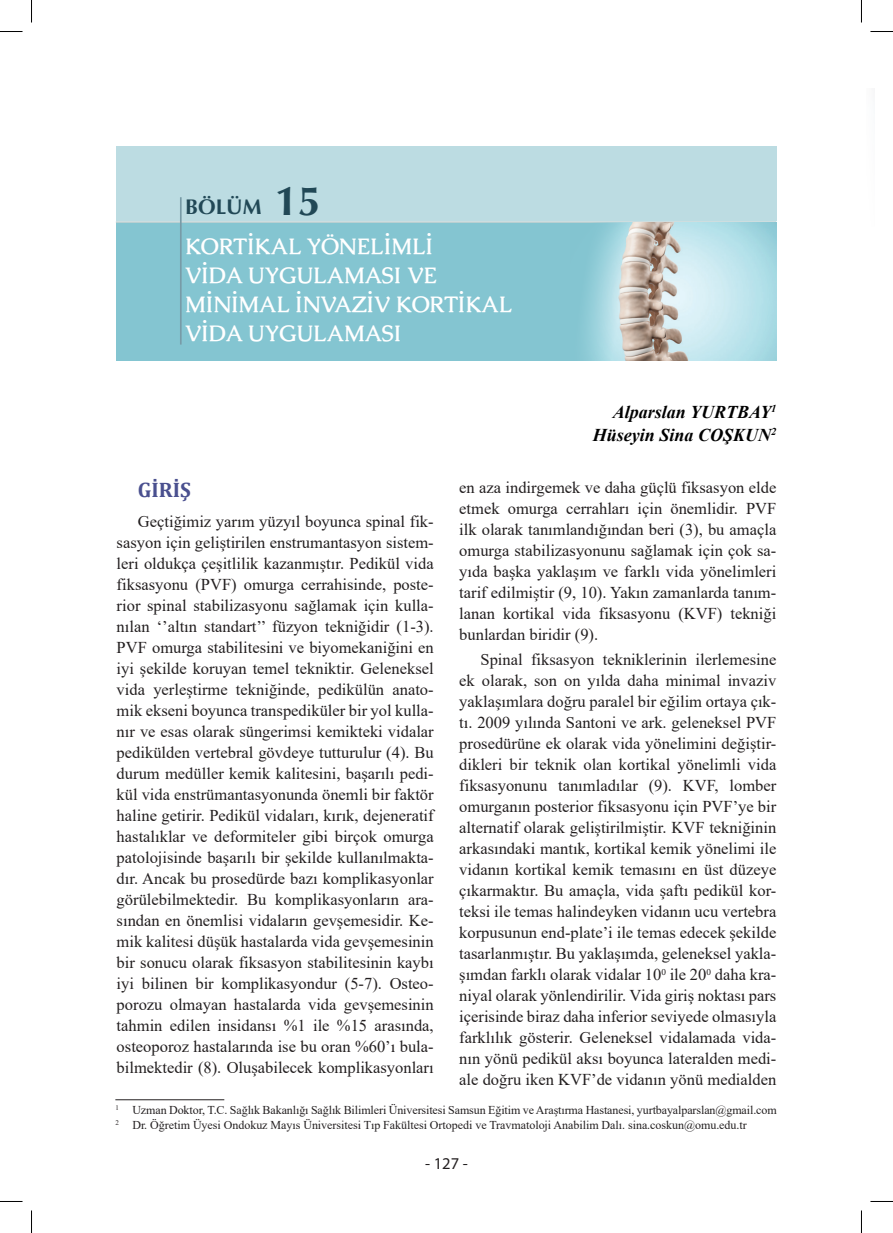
<style>
.page{position:relative;width:893px;height:1233px;background:#fff}
.page>*{position:absolute;margin:0;border:0;box-sizing:border-box;transform-origin:0 0}
.t1{font:700 41.1px "Optima LT";color:#214856}
.t2{font:700 22.2px/28.8px "Caudex";color:#fff}
.t3{font:700 21.15px "Optima LT";color:#214856}
.t4{font:700 21px "Cambria";color:#4a508f}
.t5{font:italic 700 18px/22.5px "Times New Roman";color:#000001;text-align:right}
.t6{font:16.5px/21px "Times New Roman";color:#231f20;text-align:justify}
.t7{font:16.5px "Myriad Pro";color:#231f20}
.t8{font:12px/15px "Times New Roman";letter-spacing:-.01em;color:#231f20}
</style>
<div class="page">
<hr style="left:115px;top:1099px;width:109px;height:1px;background:#231f20">
<div style="left:116px;top:146px;width:660px;height:75px;background:#bcdce2"></div>
<div style="left:116px;top:222px;width:657px;height:138px;background:#84c5d1"></div>
<hr style="left:116px;top:221px;width:660px;height:2px;background:#bbd1d3">
<hr style="left:180px;top:197px;width:1px;height:147px;background:#789ba7">
<img style="left:586px;top:223px;width:190px;height:137px">
<svg style="left:0;top:31px;width:22px;height:1px"></svg>
<svg style="left:870px;top:31px;width:22px;height:1px"></svg>
<svg style="left:0;top:1201px;width:22px;height:1px"></svg>
<svg style="left:870px;top:1201px;width:22px;height:1px"></svg>
<svg style="left:31px;top:0;width:1px;height:23px"></svg>
<svg style="left:31px;top:1210px;width:1px;height:22px"></svg>
<p class="t3" style="left:185px;top:194px;width:78px">BÖLÜM</p>
<h1 class="t1" style="left:275px;top:176px;width:47px">15</h1>
<h2 class="t2" style="left:185px;top:232px;width:328px">KORTİKAL YÖNELİMLİ<br>VİDA UYGULAMASI VE<br>MİNİMAL İNVAZİV KORTİKAL<br>VİDA UYGULAMASI</h2>
<p class="t5" style="left:592px;top:400px;width:185px">Alparslan YURTBAY<sup>1<br></sup>Hüseyin Sina COŞKUN<sup>2</sup></p>
<p class="t4" style="left:138px;top:475px;width:54px">GIRIŞ</p>
<p class="t6" style="left:117px;top:510px;width:318px;text-indent:21px">Geçtiğimiz yarım yüzyıl boyunca spinal fik&shy;sasyon için geliştirilen enstrumantasyon sistem&shy;leri oldukça çeşitlilik kazanmıştır. Pedikül vida fiksasyonu (PVF) omurga cerrahisinde, poste&shy;rior spinal stabilizasyonu sağlamak için kulla&shy;nılan ‘’altın standart’’ füzyon tekniğidir (1-3).<br>PVF omurga stabilitesini ve biyomekaniğini en iyi şekilde koruyan temel tekniktir. Geleneksel vida yerleştirme tekniğinde, pedikülün anato&shy;mik ekseni boyunca transpediküler bir yol kulla&shy;nır ve esas olarak süngerimsi kemikteki vidalar pedikülden vertebral gövdeye tutturulur (4). Bu durum medüller kemik kalitesini, başarılı pedi&shy;kül vida enstrümantasyonunda önemli bir faktör haline getirir. Pedikül vidaları, kırık, dejeneratif hastalıklar ve deformiteler gibi birçok omurga patolojisinde başarılı bir şekilde kullanılmakta&shy;dır. Ancak bu prosedürde bazı komplikasyonlar görülebilmektedir. Bu komplikasyonların ara&shy;sından en önemlisi vidaların gevşemesidir. Ke&shy;mik kalitesi düşük hastalarda vida gevşemesinin bir sonucu olarak fiksasyon stabilitesinin kaybı iyi bilinen bir komplikasyondur (5-7). Osteo&shy;porozu olmayan hastalarda vida gevşemesinin tahmin edilen insidansı %1 ile %15 arasında, osteoporoz hastalarında ise bu oran %60’ı bula&shy;bilmektedir (8). Oluşabilecek komplikasyonları</p>
<p class="t6" style="left:459px;top:476px;width:318px">en aza indirgemek ve daha güçlü fiksasyon elde etmek omurga cerrahları için önemlidir. PVF ilk olarak tanımlandığından beri (3), bu amaçla omurga stabilizasyonunu sağlamak için çok sa&shy;yıda başka yaklaşım ve farklı vida yönelimleri tarif edilmiştir (9, 10). Yakın zamanlarda tanım&shy;lanan kortikal vida fiksasyonu (KVF) tekniği bunlardan biridir (9).</p>
<p class="t6" style="left:459px;top:648px;width:318px;text-indent:21px">Spinal fiksasyon tekniklerinin ilerlemesine ek olarak, son on yılda daha minimal invaziv yaklaşımlara doğru paralel bir eğilim ortaya çık&shy;tı. 2009 yılında Santoni ve ark. geleneksel PVF prosedürüne ek olarak vida yönelimini değiştir&shy;dikleri bir teknik olan kortikal yönelimli vida fiksasyonunu tanımladılar (9). KVF, lomber omurganın posterior fiksasyonu için PVF’ye bir alternatif olarak geliştirilmiştir. KVF tekniğinin arkasındaki mantık, kortikal kemik yönelimi ile vidanın kortikal kemik temasını en üst düzeye çıkarmaktır. Bu amaçla, vida şaftı pedikül kor&shy;teksi ile temas halindeyken vidanın ucu vertebra korpusunun end-plate’i ile temas edecek şekilde tasarlanmıştır. Bu yaklaşımda, geleneksel yakla&shy;şımdan farklı olarak vidalar 10<sup>0</sup> ile 20<sup>0</sup> daha kra&shy;niyal olarak yönlendirilir. Vida giriş noktası pars içerisinde biraz daha inferior seviyede olmasıyla farklılık gösterir. Geleneksel vidalamada vida&shy;nın yönü pedikül aksı boyunca lateralden medi&shy;ale doğru iken KVF’de vidanın yönü medialden</p>
<p class="t8" style="left:115px;top:1101px;width:662px"><sup>1</sup> Uzman Doktor, T.C. Sağlık Bakanlığı Sağlık Bilimleri Üniversitesi Samsun Eğitim ve Araştırma Hastanesi, yurtbayalparslan@gmail.com<br><sup>2</sup> Dr. Öğretim Üyesi Ondokuz Mayıs Üniversitesi Tıp Fakültesi Ortopedi ve Travmatoloji Anabilim Dalı. sina.coskun@omu.edu.tr</p>
<p class="t7" style="left:425px;top:1152px;width:44px">- 127 -</p>
</div>
